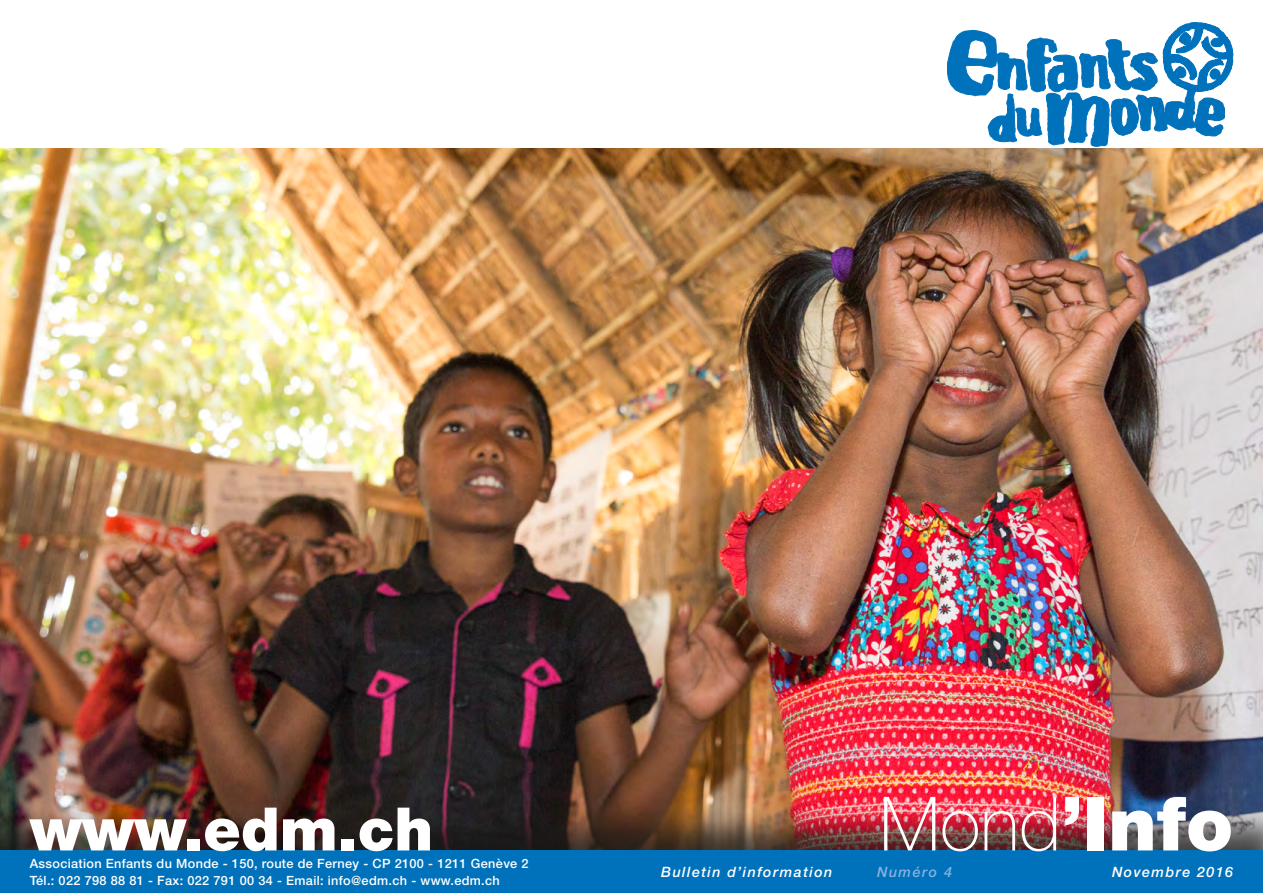
<style>
.page{position:relative;width:1263px;height:893px;background:#fff}
.page>*{position:absolute;margin:0;border:0;box-sizing:border-box;transform-origin:0 0}
.t1{font:900 75px "Helvetica Neue LT Pro";color:#fff}
.t2{font:900 60px "Helvetica Neue LT Pro";color:#fff}
.t3{font:italic 500 14.25px "Helvetica Neue LT Pro";letter-spacing:.1em;color:#fff}
.t4{font:italic 500 14.25px "Helvetica Neue LT Pro";letter-spacing:.1em;color:#86b1df}
.t5{font:500 12.75px/16.5px "Helvetica Neue LT Pro";letter-spacing:.025em;color:#fff}
.s1{font-weight:100}
</style>
<div class="page">
<img style="left:0;top:149px;width:1263px;height:656px">
<svg style="left:947px;top:22px;width:286px;height:124px"></svg>
<div style="left:0;top:805px;width:1263px;height:88px;background:#181716;opacity:.75"></div>
<div style="left:0;top:850px;width:1263px;height:43px;background:#0071bb"></div>
<h2 class="t2" style="left:30px;top:793px;width:405px">www.edm.ch</h2>
<h1 class="t1" style="left:879px;top:779px;width:355px"><span class="s1">Mond</span>’Info</h1>
<p class="t3" style="left:661px;top:863px;width:173px">Bulletin d’information</p>
<p class="t4" style="left:877px;top:863px;width:76px">Numéro 4</p>
<p class="t3" style="left:1112px;top:863px;width:123px">Novembre 2016</p>
<p class="t5" style="left:30px;top:855px;width:500px">Association Enfants du Monde - 150, route de Ferney - CP 2100 - 1211 Genève 2<br>Tél.: 022 798 88 81 - Fax: 022 791 00 34 - Email: info@edm.ch - www.edm.ch</p>
</div>
